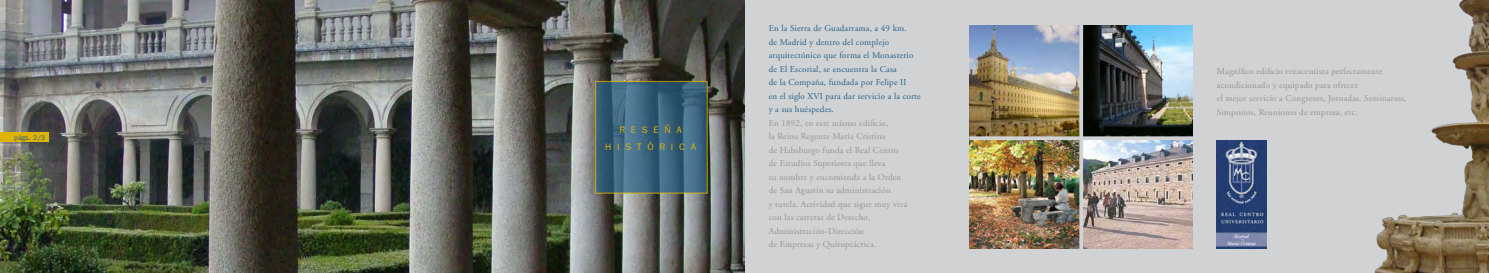
<style>
.page{position:relative;width:1489px;height:273px;background:#fff}
.page>*{position:absolute;margin:0;border:0;box-sizing:border-box;transform-origin:0 0}
.t1{font:9.54px/17.4px "Frankfurt Gothic";letter-spacing:.6em;color:#deb308;text-align:center}
.t2{font:9.01px/13.5px "Adobe Garamond Pro";letter-spacing:.02em;color:#939598}
.t3{font:9.01px/13.5px "Adobe Garamond Pro";letter-spacing:.02em;color:#256189}
.t4{font:7px "Frankfurt Gothic";color:#256189}
</style>
<div class="page">
<div style="left:744px;top:0;width:744px;height:273px;background:#d1d2d4"></div>
<img style="left:0;top:0;width:744px;height:273px">
<div style="left:0;top:133px;width:49px;height:9px;background:#deb308"></div>
<img style="left:1216px;top:140px;width:50px;height:108px">
<img style="left:969px;top:25px;width:223px;height:223px">
<svg style="left:969px;top:136px;width:224px;height:4px"></svg>
<svg style="left:1079px;top:25px;width:4px;height:224px"></svg>
<img style="left:1374px;top:0;width:114px;height:273px">
<svg style="left:597px;top:83px;width:108px;height:109px"></svg>
<div style="left:595px;top:81px;width:112px;height:113px;border:1px solid #deb308"></div>
<p class="t4" style="left:14px;top:133px;width:32px">págs. 2/3</p>
<p class="t1" style="left:605px;top:120px;width:92px">RESEÑA<br>HISTÓRICA</p>
<p class="t3" style="left:768px;top:22px;width:154px">En la Sierra de Guadarrama, a 49 km.<br>de Madrid y dentro del complejo arquitectónico que forma el Monasterio de El Escorial, se encuentra la Casa<br>de la Compaña, fundada por Felipe II<br>en el siglo XVI para dar servicio a la corte y a sus huéspedes.</p>
<p class="t2" style="left:768px;top:116px;width:140px">En 1892, en este mismo edificio,<br>la Reina Regente María Cristina<br>de Habsburgo funda el Real Centro de Estudios Superiores que lleva<br>su nombre y encomienda a la Orden de San Agustín su administración<br>y tutela. Actividad que sigue muy viva con las carreras de Derecho,<br>Administración-Dirección<br>de Empresas y Quiropráctica.</p>
<p class="t2" style="left:1216px;top:65px;width:191px">Magnífico edificio renacentista perfectamente acondicionado y equipado para ofrecer<br>el mejor servicio a Congresos, Jornadas, Seminarios, Simposios, Reuniones de empresa, etc.</p>
</div>
